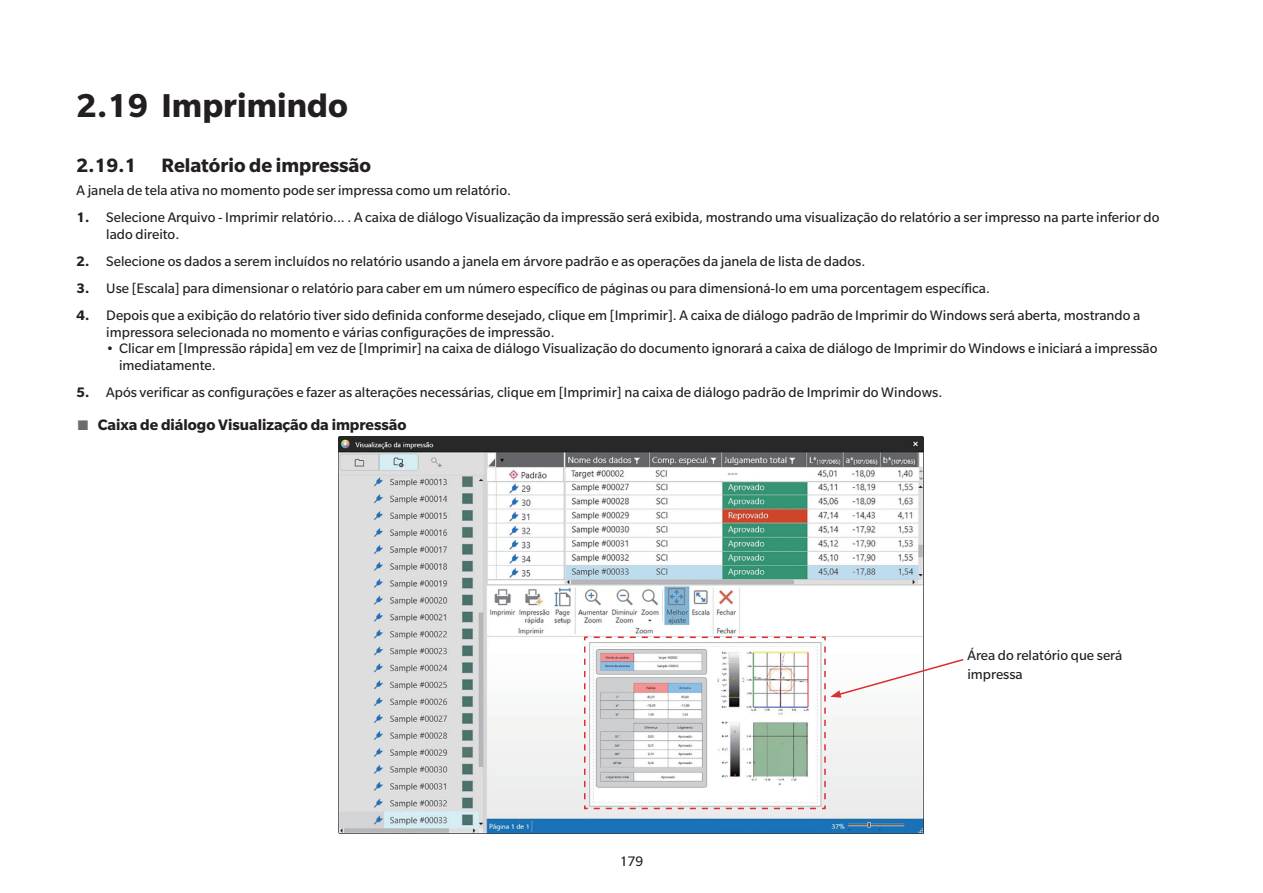
<style>
.page{position:relative;width:1263px;height:893px;background:#fff}
.page>*{position:absolute;margin:0;border:0;box-sizing:border-box;transform-origin:0 0}
.t1{font:700 36px "Slate Pro";color:#231f20}
.t2{font:700 21px "Slate Pro";color:#231f20}
.t3{font:700 16.5px "Slate Pro";color:#231f20}
.t4{font:15px/16.5px "Slate Pro";color:#231f20}
.s1{font-weight:700}
.s2{font-family:"Lucida Sans Unicode";font-weight:400;color:#6c6d70}
</style>
<div class="page">
<img style="left:339px;top:436px;width:585px;height:397px">
<svg style="left:583px;top:636px;width:381px;height:174px"></svg>
<h1 class="t1" style="left:77px;top:86px;width:273px">2.19 Imprimindo</h1>
<h2 class="t2" style="left:77px;top:154px;width:296px">2.19.1 Relatório de impressão</h2>
<p class="t4" style="left:77px;top:182px;width:436px">A janela de tela ativa no momento pode ser impressa como um relatório.</p>
<p class="t4" style="left:106px;top:209px;width:1055px;text-indent:-30px"><span class="s1">1.</span> Selecione Arquivo - Imprimir relatório... . A caixa de diálogo Visualização da impressão será exibida, mostrando uma visualização do relatório a ser impresso na parte inferior do lado direito.</p>
<p class="t4" style="left:77px;top:253px;width:790px"><span class="s1">2.</span> Selecione os dados a serem incluídos no relatório usando a janela em árvore padrão e as operações da janela de lista de dados.</p>
<p class="t4" style="left:77px;top:280px;width:915px"><span class="s1">3.</span> Use [Escala] para dimensionar o relatório para caber em um número específico de páginas ou para dimensioná-lo em uma porcentagem específica.</p>
<p class="t4" style="left:106px;top:307px;width:1035px;text-indent:-30px"><span class="s1">4.</span> Depois que a exibição do relatório tiver sido definida conforme desejado, clique em [Imprimir]. A caixa de diálogo padrão de Imprimir do Windows será aberta, mostrando a impressora selecionada no momento e várias configurações de impressão.</p>
<p class="t4" style="left:119px;top:340px;width:1040px;text-indent:-13px">• Clicar em [Impressão rápida] em vez de [Imprimir] na caixa de diálogo Visualização do documento ignorará a caixa de diálogo de Imprimir do Windows e iniciará a impressão imediatamente.</p>
<p class="t4" style="left:77px;top:384px;width:867px"><span class="s1">5.</span> Após verificar as configurações e fazer as alterações necessárias, clique em [Imprimir] na caixa de diálogo padrão de Imprimir do Windows.</p>
<p class="t3" style="left:77px;top:416px;width:331px"><span class="s2">■</span> Caixa de diálogo Visualização da impressão</p>
<p class="t4" style="left:620px;top:852px;width:25px">179</p>
<p class="t4" style="left:967px;top:646px;width:156px;line-height:18.8px">Área do relatório que será impressa</p>
</div>
